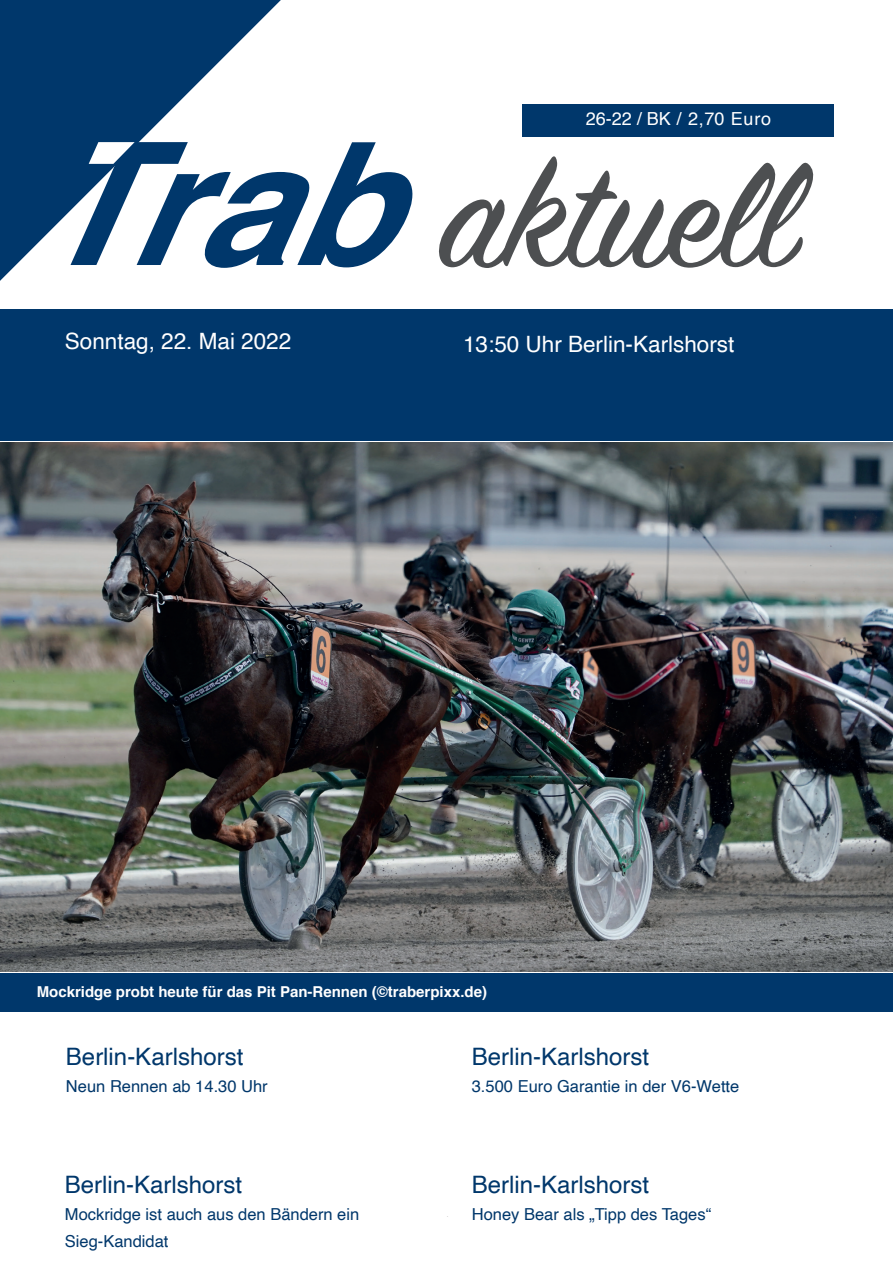
<style>
.page{position:relative;width:893px;height:1263px;background:#fff}
.page>*{position:absolute;margin:0;border:0;box-sizing:border-box;transform-origin:0 0}
.t1{font:165px "Sign Painter House Script";color:#4d4f51}
.t2{font:24px "Helvetica";color:#00376b}
.t3{font:22.5px "Helvetica";color:#fff}
.t4{font:18px "Helvetica";color:#fff}
.t5{font:16.5px/27px "Helvetica";color:#00376b}
.t6{font:700 15px "Helvetica";color:#fff}
.s1{font-family:"Helvetica";font-weight:700;font-style:italic;font-size:170.7px;color:#00376b}
</style>
<div class="page">
<svg style="left:0;top:0;width:281px;height:281px"></svg>
<div style="left:523px;top:105px;width:311px;height:32px;background:#00376b"></div>
<div style="left:0;top:973px;width:893px;height:38px;background:#00376b"></div>
<div style="left:0;top:309px;width:893px;height:131px;background:#00376b"></div>
<svg style="left:89px;top:142px;width:46px;height:22px"></svg>
<img style="left:0;top:442px;width:893px;height:530px">
<p class="t4" style="left:586px;top:105px;width:187px">26-22 / BK / 2,70 Euro</p>
<h1 class="t1" style="left:31px;top:115px;width:766px"><span class="s1">Trab</span>aktuell</h1>
<h3 class="t3" style="left:65px;top:324px;width:228px">Sonntag, 22. Mai 2022</h3>
<h3 class="t3" style="left:463px;top:326px;width:273px">13:50 Uhr Berlin-Karlshorst</h3>
<p class="t6" style="left:37px;top:979px;width:452px">Mockridge probt heute für das Pit Pan-Rennen (©traberpixx.de)</p>
<h2 class="t2" style="left:66px;top:1038px;width:179px">Berlin-Karlshorst</h2>
<p class="t5" style="left:66px;top:1073px;width:203px">Neun Rennen ab 14.30 Uhr</p>
<h2 class="t2" style="left:65px;top:1166px;width:179px">Berlin-Karlshorst</h2>
<p class="t5" style="left:65px;top:1201px;width:296px">Mockridge ist auch aus den Bändern ein<br>Sieg-Kandidat</p>
<h2 class="t2" style="left:472px;top:1038px;width:179px">Berlin-Karlshorst</h2>
<p class="t5" style="left:472px;top:1073px;width:269px">3.500 Euro Garantie in der V6-Wette</p>
<h2 class="t2" style="left:472px;top:1166px;width:179px">Berlin-Karlshorst</h2>
<p class="t5" style="left:472px;top:1201px;width:241px">Honey Bear als „Tipp des Tages“</p>
</div>
